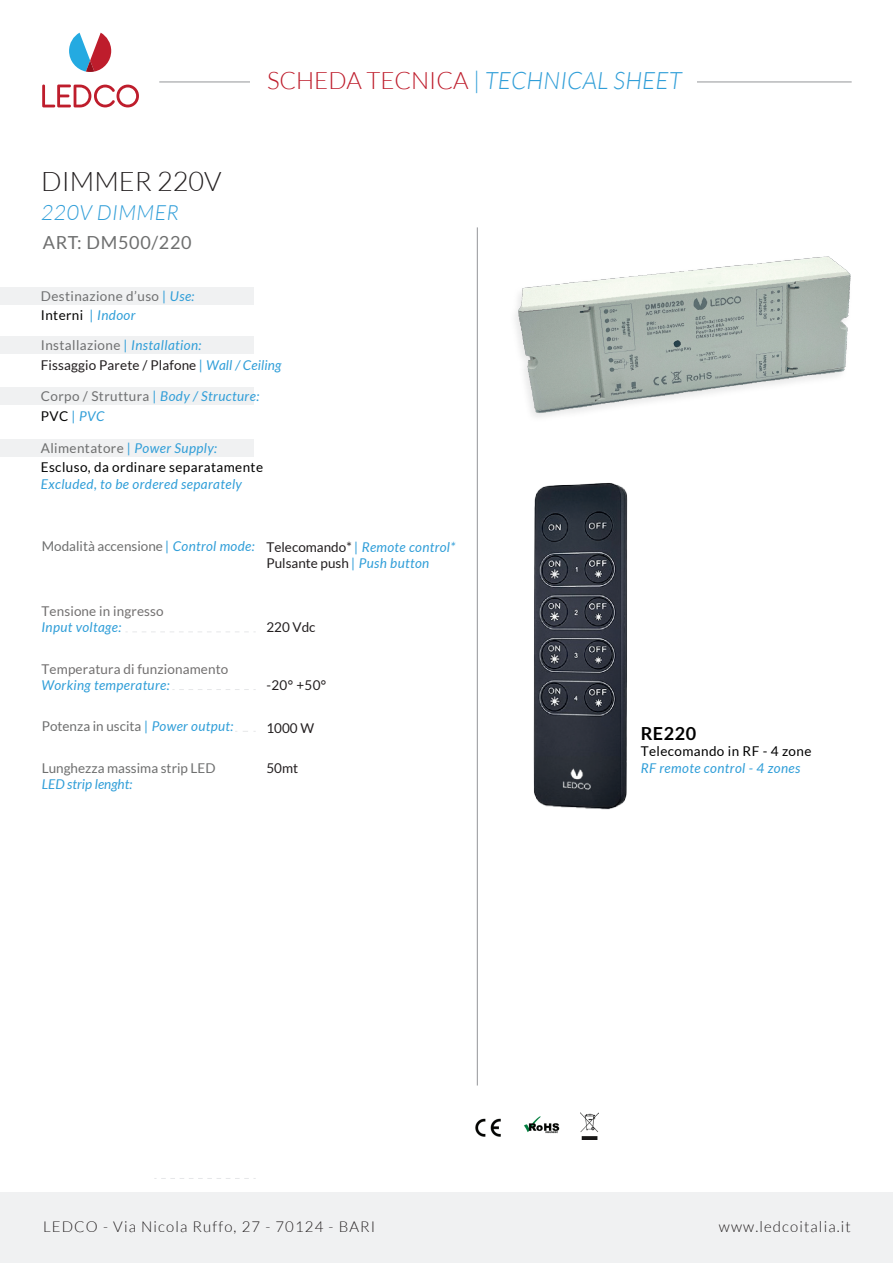
<style>
.page{position:relative;width:893px;height:1263px;background:#fff}
.page>*{position:absolute;margin:0;border:0;box-sizing:border-box;transform-origin:0 0}
.t1{font:300 27px "Lato";color:#231f20}
.t2{font:italic 300 24px "Lato";letter-spacing:.01em;color:#309ed8}
.t3{font:italic 300 21px "Lato";letter-spacing:.025em;color:#309ed8}
.t4{font:18px "Lato";letter-spacing:.04em;color:#6e6f6f}
.t5{font:700 18px "Lato";letter-spacing:.03em;color:#000}
.t6{font:300 15px "Lato";letter-spacing:.075em;color:#231f20}
.t7{font:italic 13.5px/19.5px "Lato";letter-spacing:.03em;color:#309ed8}
.t8{font:13.5px/19.5px "Lato";letter-spacing:.03em;color:#000}
.t9{font:13.5px "Lato";color:#6e6f6f}
.t10{font:13.5px "Lato";letter-spacing:.01em;color:#727070}
.t11{font:13.5px/19.5px "Lato";letter-spacing:.03em;color:#6f7071}
.t12{font:13.5px "Lato";color:#231f20}
.t13{font:italic 13.5px "Lato";color:#309ed8}
.s1{font-style:normal;color:#be1d2c}
.s2{font-style:normal}
.s3{font-style:italic;color:#309ed8}
.s4{color:#050504}
.s5{font-style:normal;color:#6f7071}
.s6{font-style:normal;color:#211d1e}
.s7{font-style:normal;color:#050504}
.s8{color:#6e6f6f}
.s9{font-style:normal;color:#6e6f6f}
.s10{font-style:normal;color:#231f20}
</style>
<div class="page">
<img style="left:515px;top:256px;width:336px;height:161px">
<div style="left:0;top:1192px;width:893px;height:71px;background:#f0f1f2"></div>
<div style="left:0;top:287px;width:253px;height:17px;background:#f0f1f2"></div>
<div style="left:0;top:337px;width:253px;height:17px;background:#f0f1f2"></div>
<div style="left:0;top:439px;width:253px;height:18px;background:#f0f1f2"></div>
<div style="left:0;top:388px;width:253px;height:17px;background:#f0f1f2"></div>
<hr style="left:159px;top:82px;width:693px;height:1px;background:#939598">
<div style="left:251px;top:59px;width:446px;height:40px;background:#fff"></div>
<svg style="left:42px;top:85px;width:97px;height:22px"></svg>
<svg style="left:69px;top:32px;width:42px;height:40px"></svg>
<svg style="left:126px;top:631px;width:130px;height:1px"></svg>
<svg style="left:172px;top:689px;width:84px;height:1px"></svg>
<svg style="left:154px;top:1178px;width:102px;height:1px"></svg>
<hr style="left:477px;top:227px;width:1px;height:858px;background:#939598">
<img style="left:475px;top:1118px;width:26px;height:19px">
<img style="left:524px;top:1116px;width:36px;height:18px">
<img style="left:580px;top:1112px;width:19px;height:28px">
<img style="left:533px;top:483px;width:94px;height:326px">
<h1 class="t1" style="left:41px;top:167px;width:182px">DIMMER 220V</h1>
<h3 class="t3" style="left:41px;top:201px;width:139px">220V DIMMER</h3>
<h3 class="t4" style="left:43px;top:232px;width:150px">ART: DM500/220</h3>
<h2 class="t2" style="left:267px;top:68px;width:416px"><span class="s1">SCHEDA TECNICA</span> <span class="s2">|</span> TECHNICAL SHEET</h2>
<p class="t11" style="left:41px;top:286px;width:155px">Destinazione d’uso <span class="s3">| Use:<br></span><span class="s4">Interni</span> <span class="s3">| Indoor</span></p>
<p class="t7" style="left:41px;top:336px;width:242px"><span class="s5">Installazione</span> | Installation:<br><span class="s6">Fissaggio Parete / Plafone</span> | Wall / Ceiling</p>
<p class="t7" style="left:41px;top:387px;width:220px"><span class="s5">Corpo / Struttura</span> | Body / Structure:<br><span class="s7">PVC</span> | PVC</p>
<p class="t8" style="left:41px;top:438px;width:224px"><span class="s8">Alimentatore</span> <span class="s3">| Power Supply:<br></span>Escluso, da ordinare separatamente</p>
<p class="t7" style="left:41px;top:474px;width:203px">Excluded, to be ordered separately</p>
<p class="t7" style="left:266px;top:539px;width:190px;line-height:16.2px;text-indent:-225px"><span class="s9">Modalità accensione</span> | Control mode: <span class="s10">Telecomando*</span> | Remote control*<br><span class="s10">Pulsante push</span> | Push button</p>
<p class="t10" style="left:41px;top:604px;width:124px">Tensione in ingresso</p>
<p class="t7" style="left:41px;top:618px;width:81px">Input voltage:</p>
<p class="t12" style="left:266px;top:620px;width:51px">220 Vdc</p>
<p class="t10" style="left:41px;top:661px;width:188px">Temperatura di funzionamento</p>
<p class="t7" style="left:41px;top:676px;width:130px">Working temperature:</p>
<p class="t9" style="left:42px;top:719px;width:193px">Potenza in uscita <span class="s3">| Power output:</span></p>
<p class="t12" style="left:266px;top:720px;width:49px">1000 W</p>
<p class="t12" style="left:266px;top:677px;width:61px">-20° +50°</p>
<p class="t9" style="left:42px;top:761px;width:175px">Lunghezza massima strip LED</p>
<p class="t13" style="left:42px;top:777px;width:92px">LED strip lenght:</p>
<p class="t12" style="left:266px;top:761px;width:33px">50mt</p>
<h3 class="t5" style="left:641px;top:723px;width:57px">RE220</h3>
<p class="t8" style="left:641px;top:742px;width:172px">Telecomando in RF - 4 zone</p>
<p class="t7" style="left:641px;top:758px;width:161px">RF remote control - 4 zones</p>
<p class="t6" style="left:43px;top:1218px;width:334px">LEDCO - Via Nicola Ruffo, 27 - 70124 - BARI</p>
<p class="t6" style="left:719px;top:1218px;width:134px">www.ledcoitalia.it</p>
</div>
